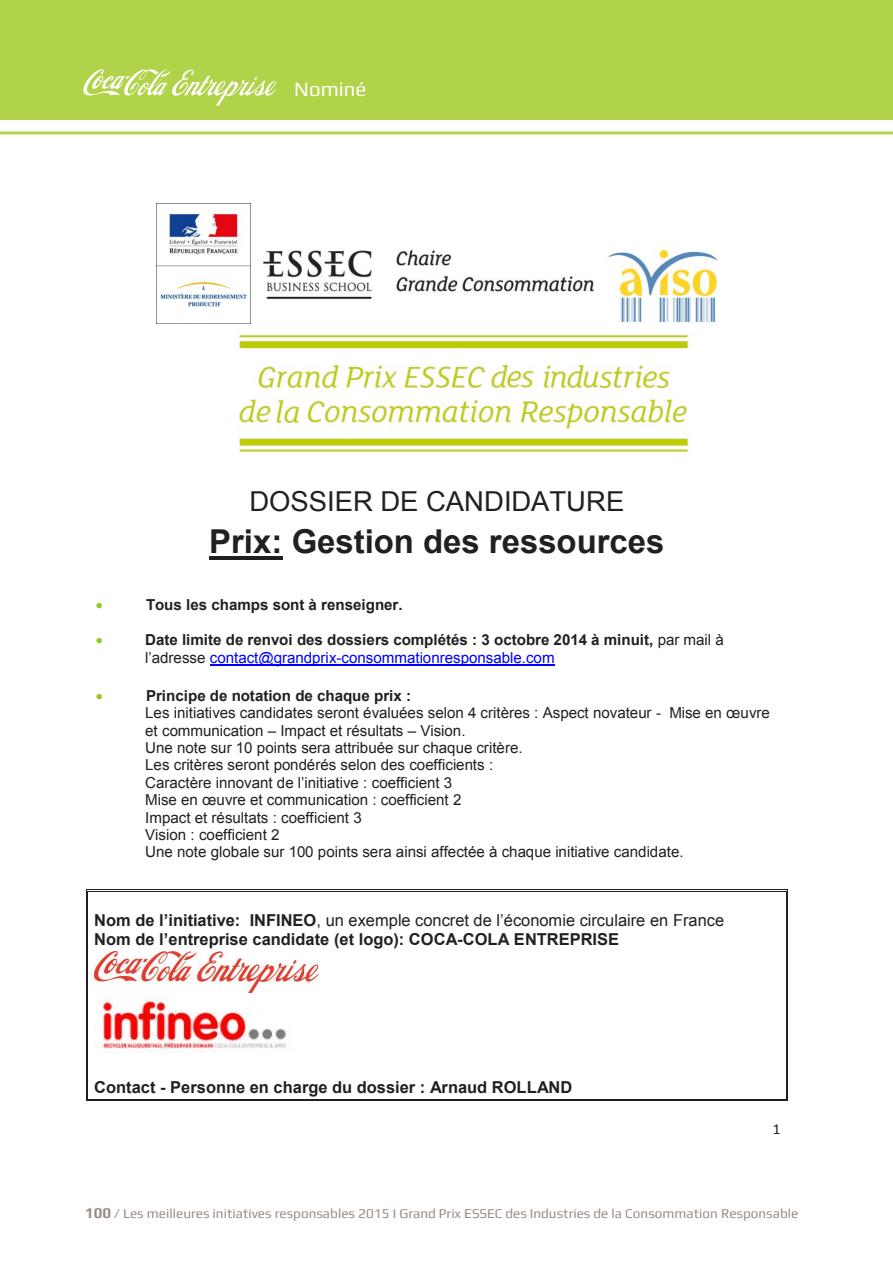
<style>
.page{position:relative;width:893px;height:1263px;background:#fff}
.page>*{position:absolute;margin:0;border:0;box-sizing:border-box;transform-origin:0 0}
.t1{font:700 32.85px "Arial";color:#231f20}
.t2{font:27.45px "Arial";color:#231f20}
.t3{font:20.4px "Play";color:#fff}
.t4{font:16.5px/19.2px "Arial";color:#231f20}
.t5{font:700 16.5px "Arial";color:#231f20}
.t6{font:15.15px/17.4px "Arial";color:#231f20}
.t7{font:700 15.15px/17.5px "Arial";color:#231f20}
.t8{font:15.15px "Symbol";color:#96c826}
.t9{font:15.15px "Calibri";color:#231f20}
.t10{font:13.5px "Play";color:#998c86}
.s1{font-weight:400}
.s2{font-weight:400;color:#00f}
.s3{font-weight:700}
.s4{font-style:inherit}
.s5{font-weight:700;font-size:15px}
</style>
<div class="page">
<div style="left:0;top:0;width:893px;height:119px;background:#b1d349"></div>
<hr style="left:0;top:131px;width:893px;height:3px;background:#b1d349">
<svg style="left:83px;top:69px;width:194px;height:37px"></svg>
<img style="left:156px;top:204px;width:94px;height:119px">
<img style="left:263px;top:250px;width:331px;height:49px">
<img style="left:608px;top:248px;width:110px;height:75px">
<img style="left:238px;top:334px;width:451px;height:119px">
<hr style="left:209px;top:556px;width:73px;height:4px;background:#231f20">
<hr style="left:210px;top:664px;width:345px;height:2px;background:#00f">
<img style="left:94px;top:951px;width:224px;height:42px">
<img style="left:94px;top:996px;width:192px;height:56px">
<hr style="left:88px;top:890px;width:698px;height:1px;background:#231f20">
<hr style="left:88px;top:891px;width:698px;height:1px;background:#231f20">
<hr style="left:87px;top:892px;width:1px;height:207px;background:#231f20">
<hr style="left:86px;top:892px;width:1px;height:207px;background:#231f20">
<hr style="left:88px;top:1100px;width:698px;height:1px;background:#231f20">
<hr style="left:88px;top:1099px;width:698px;height:1px;background:#231f20">
<hr style="left:787px;top:892px;width:1px;height:207px;background:#231f20">
<hr style="left:786px;top:892px;width:1px;height:207px;background:#231f20">
<h3 class="t3" style="left:294px;top:77px;width:74px">Nominé</h3>
<h2 class="t2" style="left:249px;top:484px;width:376px">DOSSIER DE CANDIDATURE</h2>
<h1 class="t1" style="left:209px;top:520px;width:457px">Prix: Gestion des ressources</h1>
<p class="t8" style="left:96px;top:594px;width:8px">•</p>
<p class="t7" style="left:146px;top:596px;width:257px">Tous les champs sont à renseigner.</p>
<p class="t8" style="left:96px;top:630px;width:8px">•</p>
<p class="t7" style="left:145px;top:632px;width:580px">Date limite de renvoi des dossiers complétés : 3 octobre 2014 à minuit, <span class="s1">par mail à </span><span class="s1">l’adresse</span> <span class="s2">contact@grandprix-consommationresponsable.com</span></p>
<p class="t8" style="left:96px;top:686px;width:8px">•</p>
<p class="t6" style="left:145px;top:687px;width:626px"><span class="s3">Principe de notation de chaque prix :<br></span>Les initiatives candidates seront évaluées selon 4 critères : Aspect novateur - <span class="s4">Mise en œuvre </span>et communication <span class="s4">–</span> Impact et résultats <span class="s4">–</span> Vision.<br>Une note sur 10 points sera attribuée sur chaque critère.<br>Les critères seront pondérés selon des coefficients :<br><span class="s4">Caractère innovant de l’initiative</span> : coefficient 3<br><span class="s4">Mise en œuvre et communication</span> : coefficient 2<br>Impact et résultats : coefficient 3<br>Vision : coefficient 2<br>Une note globale sur 100 points sera ainsi affectée à chaque initiative candidate.</p>
<p class="t4" style="left:94px;top:910px;width:631px"><span class="s3">Nom de l’initiative:</span> <span class="s3">INFINEO</span>, un exemple concret de l’économie circulaire en France<br><span class="s3">Nom de l’entreprise</span> <span class="s3">candidate (et logo): COCA-COLA ENTREPRISE</span></p>
<p class="t5" style="left:94px;top:1076px;width:479px">Contact - Personne en charge du dossier : Arnaud ROLLAND</p>
<p class="t9" style="left:773px;top:1119px;width:9px">1</p>
<p class="t10" style="left:85px;top:1205px;width:715px"><span class="s5">100</span> / Les meilleures initiatives responsables 2015 I Grand Prix ESSEC des Industries de la Consommation Responsable</p>
</div>
